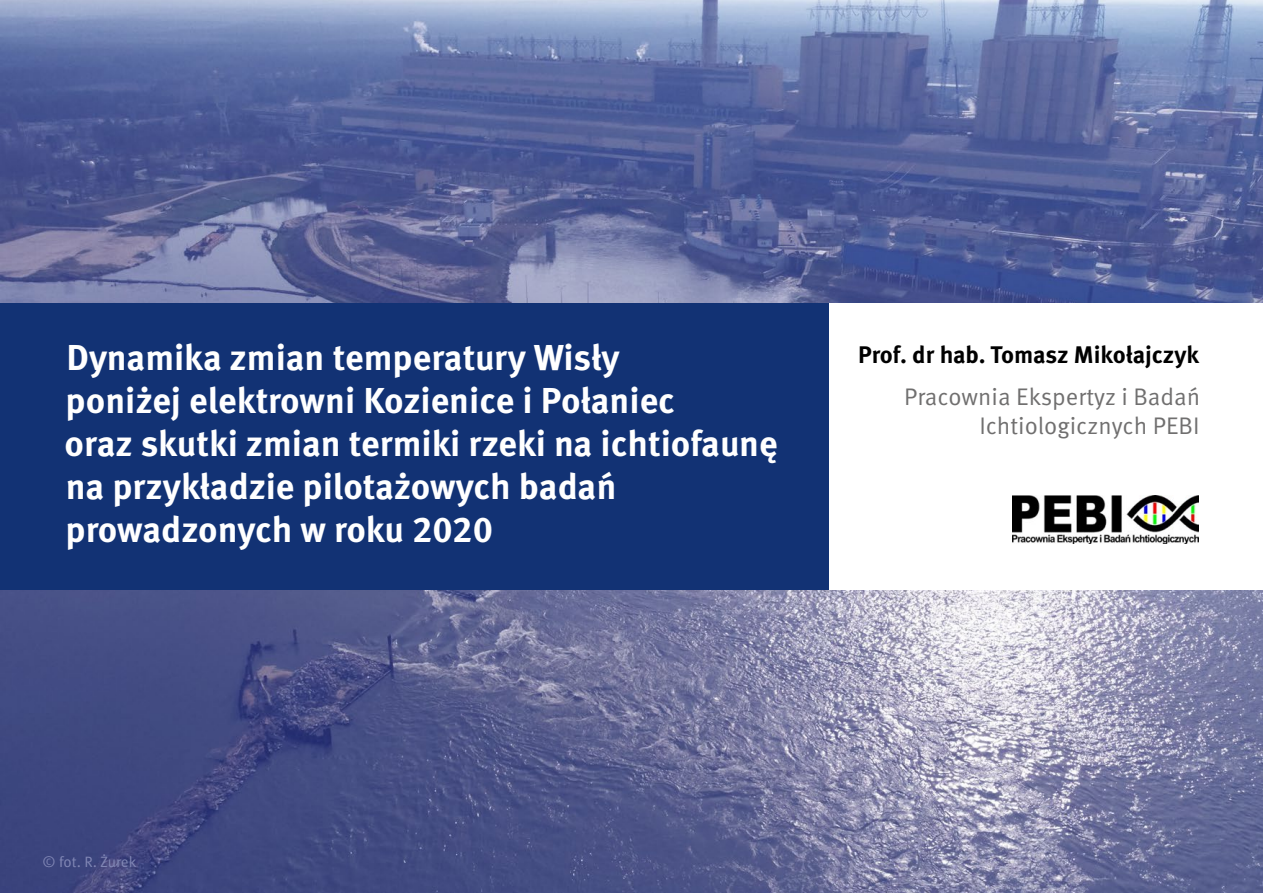
<style>
.page{position:relative;width:1263px;height:893px;background:#fff}
.page>*{position:absolute;margin:0;border:0;box-sizing:border-box;transform-origin:0 0}
.t1{font:700 36px "Meta Pro";color:#fff}
.t2{font:24px/28.8px "Meta Pro";color:#706f6f;text-align:right}
.t3{font:700 24px "Meta Pro";letter-spacing:-.005em;color:#000}
.podpis_foto{font:15px "Meta Pro";letter-spacing:-.005em;color:#8187b5}
</style>
<div class="page">
<img style="left:0;top:0;width:1263px;height:893px">
<div style="left:0;top:303px;width:829px;height:287px;background:#123274"></div>
<div style="left:829px;top:303px;width:434px;height:287px;background:#fff"></div>
<img style="left:1013px;top:496px;width:186px;height:47px">
<p class="t1" style="left:66px;top:329px;width:555px">Dynamika zmian temperatury Wisły</p>
<p class="t1" style="left:66px;top:372px;width:611px">poniżej elektrowni Kozienice i Połaniec</p>
<p class="t1" style="left:65px;top:415px;width:715px">oraz skutki zmian termiki rzeki na ichtiofaunę</p>
<p class="t1" style="left:66px;top:458px;width:552px">na przykładzie pilotażowych badań</p>
<p class="t1" style="left:66px;top:502px;width:429px">prowadzonych w roku 2020</p>
<p class="t3" style="left:858px;top:336px;width:343px">Prof. dr hab. Tomasz Mikołajczyk</p>
<p class="t2" style="left:904px;top:381px;width:297px">Pracownia Ekspertyz i Badań<br>Ichtiologicznych PEBI</p>
<p class="podpis_foto" style="left:43px;top:851px;width:95px">© fot. R. Żurek</p>
</div>
